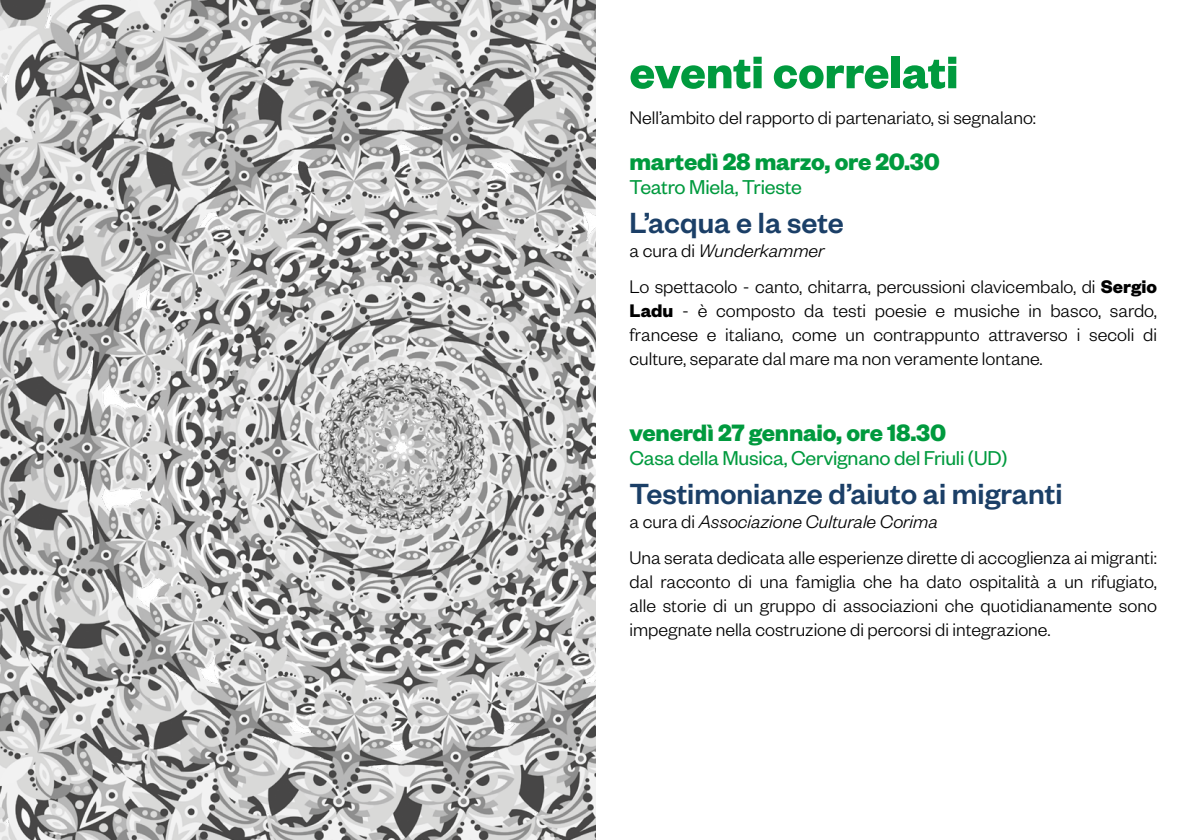
<style>
.page{position:relative;width:1191px;height:840px;background:#fff}
.page>*{position:absolute;margin:0;border:0;box-sizing:border-box;transform-origin:0 0}
.t1{font:700 50px "Founders Grotesk";color:#009a3e}
.t2{font:500 32px "Founders Grotesk";color:#1b3f67}
.t3{font:700 26px "Founders Grotesk";letter-spacing:-.01em;color:#009a3e}
.t4{font:22px "Founders Grotesk";letter-spacing:-.01em;color:#009a3e}
.t5{font:300 20px/24px "Founders Grotesk";color:#000}
.s1{font-style:italic}
.s2{font-weight:700}
</style>
<div class="page">
<img style="left:0;top:0;width:596px;height:839px">
<h1 class="t1" style="left:629px;top:40px;width:330px">eventi correlati</h1>
<p class="t5" style="left:629px;top:104px;width:408px">Nell’ambito del rapporto di partenariato, si segnalano:</p>
<h3 class="t3" style="left:629px;top:145px;width:312px">martedì 28 marzo, ore 20.30</h3>
<p class="t4" style="left:629px;top:173px;width:174px">Teatro Miela, Trieste</p>
<h2 class="t2" style="left:629px;top:203px;width:216px">L’acqua e la sete</h2>
<p class="t5" style="left:629px;top:232px;width:529px;line-height:35.4px">a cura di <span class="s1">Wunderkammer<br></span>Lo spettacolo - canto, chitarra, percussioni clavicembalo, di <span class="s2">Sergio</span></p>
<p class="t5" style="left:629px;top:297px;width:529px;text-align:justify"><span class="s2">Ladu</span> - è composto da testi poesie e musiche in basco, sardo, francese e italiano, come un contrappunto attraverso i secoli di culture, separate dal mare ma non veramente lontane.</p>
<h3 class="t3" style="left:629px;top:416px;width:318px">venerdì 27 gennaio, ore 18.30</h3>
<p class="t4" style="left:629px;top:444px;width:379px">Casa della Musica, Cervignano del Friuli (UD)</p>
<h2 class="t2" style="left:629px;top:474px;width:434px">Testimonianze d’aiuto ai migranti</h2>
<p class="t5" style="left:629px;top:503px;width:529px;line-height:35.4px">a cura di <span class="s1">Associazione Culturale Corima<br></span>Una serata dedicata alle esperienze dirette di accoglienza ai migranti:</p>
<p class="t5" style="left:629px;top:568px;width:529px;text-align:justify">dal racconto di una famiglia che ha dato ospitalità a un rifugiato, alle storie di un gruppo di associazioni che quotidianamente sono impegnate nella costruzione di percorsi di integrazione.</p>
</div>
